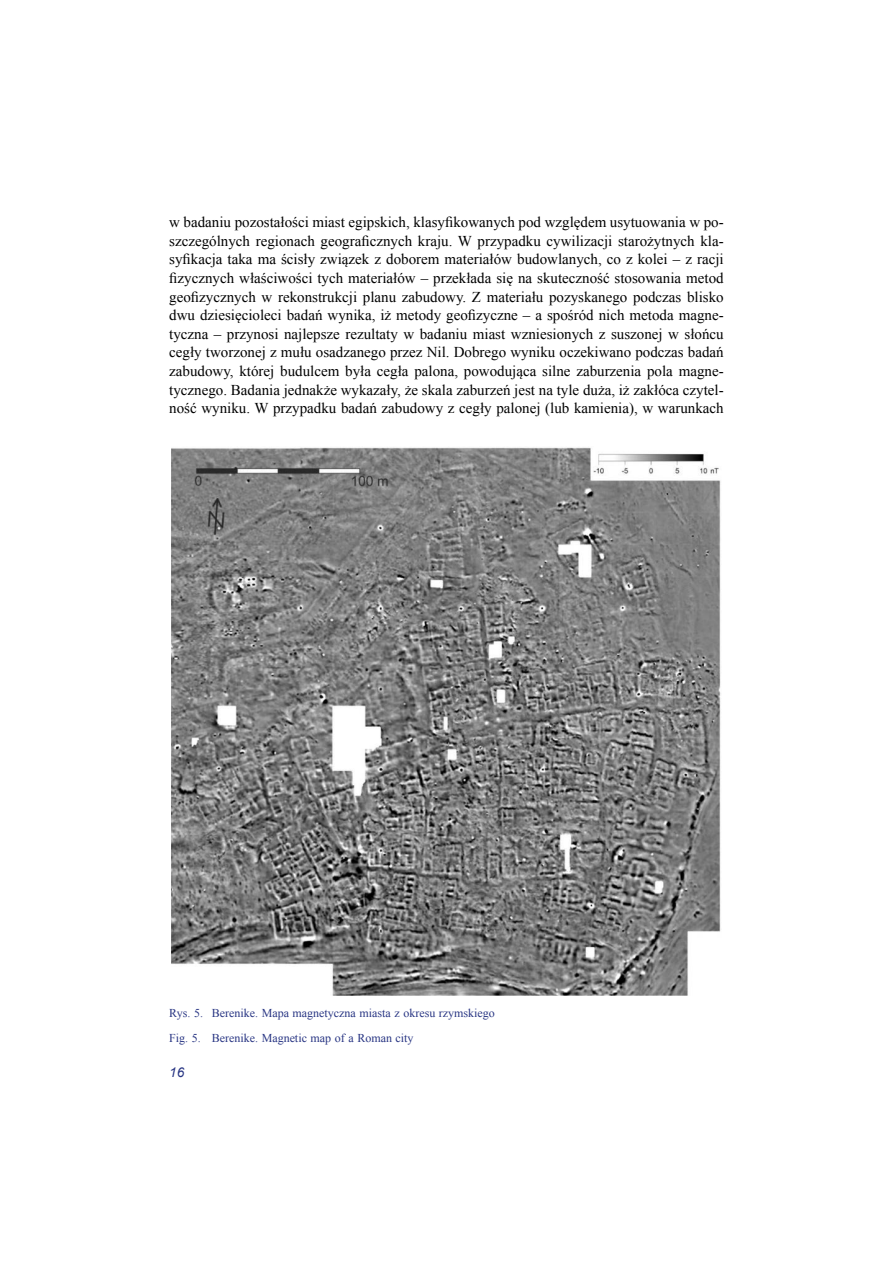
<style>
.page{position:relative;width:893px;height:1263px;background:#fff}
.page>*{position:absolute;margin:0;border:0;box-sizing:border-box;transform-origin:0 0}
.t1{font:15px/18.6px "Times New Roman";color:#000;text-align:justify}
.t2{font:italic 13.5px "Arial";color:#283583}
.t3{font:12px/25px "Times New Roman";color:#283583}
</style>
<div class="page">
<img style="left:172px;top:447px;width:549px;height:548px">
<p class="t1" style="left:169px;top:213px;width:556px">w badaniu pozostałości miast egipskich, klasyfikowanych pod względem usytuowania w po&shy;szczególnych regionach geograficznych kraju. W przypadku cywilizacji starożytnych kla&shy;syfikacja taka ma ścisły związek z doborem materiałów budowlanych, co z kolei – z racji fizycznych właściwości tych materiałów – przekłada się na skuteczność stosowania metod geofizycznych w rekonstrukcji planu zabudowy. Z materiału pozyskanego podczas blisko dwu dziesięcioleci badań wynika, iż metody geofizyczne – a spośród nich metoda magne&shy;tyczna – przynosi najlepsze rezultaty w badaniu miast wzniesionych z suszonej w słońcu cegły tworzonej z mułu osadzanego przez Nil. Dobrego wyniku oczekiwano podczas badań zabudowy, której budulcem była cegła palona, powodująca silne zaburzenia pola magne&shy;tycznego. Badania jednakże wykazały, że skala zaburzeń jest na tyle duża, iż zakłóca czytel&shy;ność wyniku. W przypadku badań zabudowy z cegły palonej (lub kamienia), w warunkach</p>
<p class="t3" style="left:169px;top:1000px;width:327px">Rys. 5. Berenike. Mapa magnetyczna miasta z okresu rzymskiego<br>Fig. 5. Berenike. Magnetic map of a Roman city</p>
<p class="t2" style="left:169px;top:1064px;width:17px">16</p>
</div>
